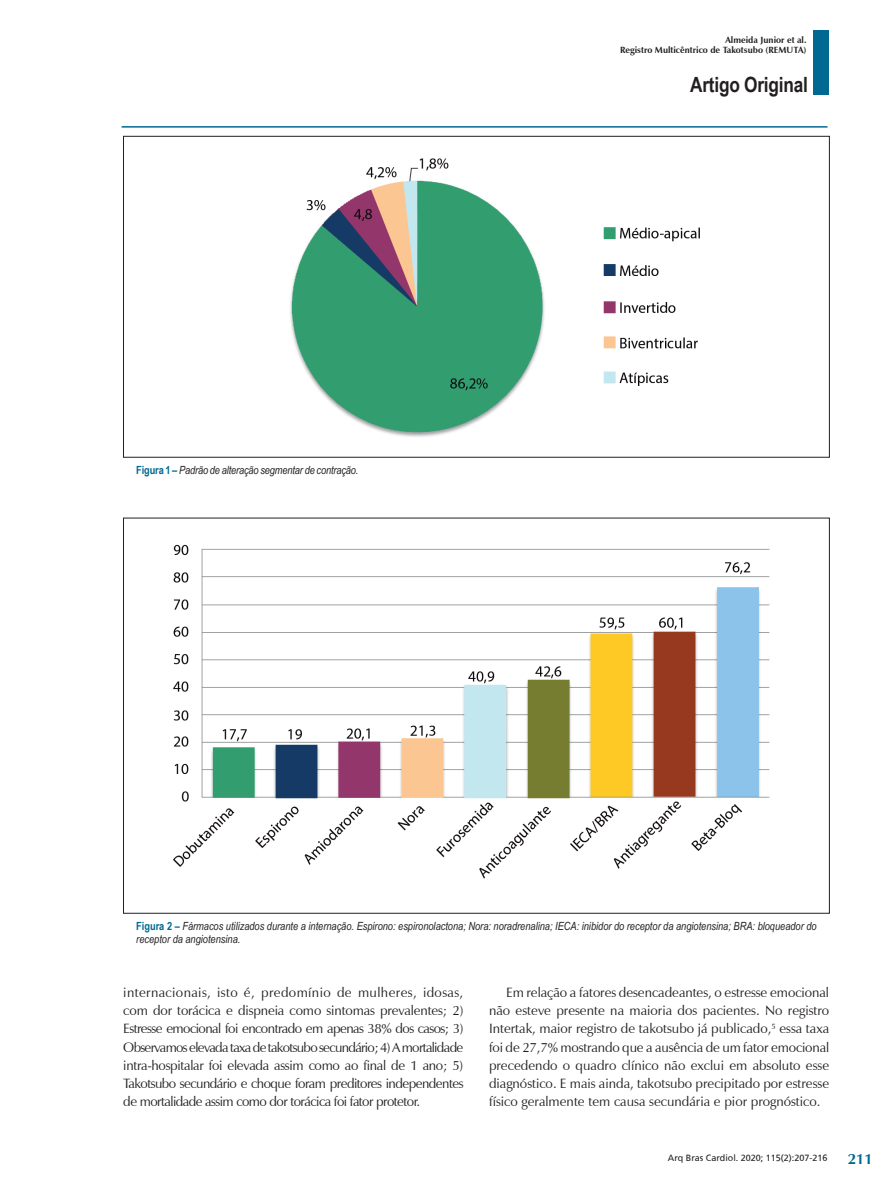
<style>
.page{position:relative;width:893px;height:1191px;background:#fff}
.page>*{position:absolute;margin:0;border:0;box-sizing:border-box;transform-origin:0 0}
.t1{font:700 21px "Arial Narrow";letter-spacing:-.01em;color:#231f20}
.t2{font:700 15px "Zapf Humanist 601 BT";color:#006991}
._01-TEXTO_BASICO{font:13.5px/18.1px "Zapf Humanist 601 BT";letter-spacing:-.02em;color:#231f20;text-align:justify}
._06_-_LEGENDA_FIGURA{font:italic 11.25px/13.5px "Arial Narrow";color:#231f20}
.t3{font:700 9px/10.8px "Zapf Humanist 601 BT";color:#231f20;text-align:right}
.t4{font:9px "Frutiger";color:#231f20}
.s1{font-weight:700;font-style:normal;color:#006991}
</style>
<div class="page">
<hr style="left:122px;top:126px;width:705px;height:2px;background:#006991">
<div style="left:813px;top:30px;width:16px;height:64px;background:#006991"></div>
<img style="left:290px;top:158px;width:410px;height:279px">
<img style="left:173px;top:544px;width:597px;height:335px">
<p class="_06_-_LEGENDA_FIGURA" style="left:136px;top:462px;width:224px"><span class="s1">Figura 1 –</span> Padrão de alteração segmentar de contração.</p>
<p class="t3" style="left:620px;top:34px;width:188px">Almeida Junior et al.<br>Registro Multicêntrico de Takotsubo (REMUTA)</p>
<h1 class="t1" style="left:690px;top:69px;width:119px">Artigo Original</h1>
<p class="_06_-_LEGENDA_FIGURA" style="left:136px;top:918px;width:682px"><span class="s1">Figura 2 –</span> Fármacos utilizados durante a internação. Espirono: espironolactona; Nora: noradrenalina; IECA: inibidor do receptor da angiotensina; BRA: bloqueador do receptor da angiotensina.</p>
<p class="_01-TEXTO_BASICO" style="left:123px;top:983px;width:342px">internacionais, isto é, predomínio de mulheres, idosas, com dor torácica e dispneia como sintomas prevalentes; 2)<br>Estresse emocional foi encontrado em apenas 38% dos casos; 3)<br>Observamos elevada taxa de takotsubo secundário; 4) A mortalidade intra-hospitalar foi elevada assim como ao final de 1 ano; 5)<br>Takotsubo secundário e choque foram preditores independentes de mortalidade assim como dor torácica foi fator protetor.</p>
<p class="_01-TEXTO_BASICO" style="left:489px;top:983px;width:342px;text-indent:17px">Em relação a fatores desencadeantes, o estresse emocional não esteve presente na maioria dos pacientes. No registro Intertak, maior registro de takotsubo já publicado,<sup>5</sup> essa taxa foi de 27,7% mostrando que a ausência de um fator emocional precedendo o quadro clínico não exclui em absoluto esse diagnóstico. E mais ainda, takotsubo precipitado por estresse físico geralmente tem causa secundária e pior prognóstico.</p>
<p class="t4" style="left:668px;top:1153px;width:161px">Arq Bras Cardiol. 2020; 115(2):207-216</p>
<p class="t2" style="left:848px;top:1149px;width:26px">211</p>
</div>
